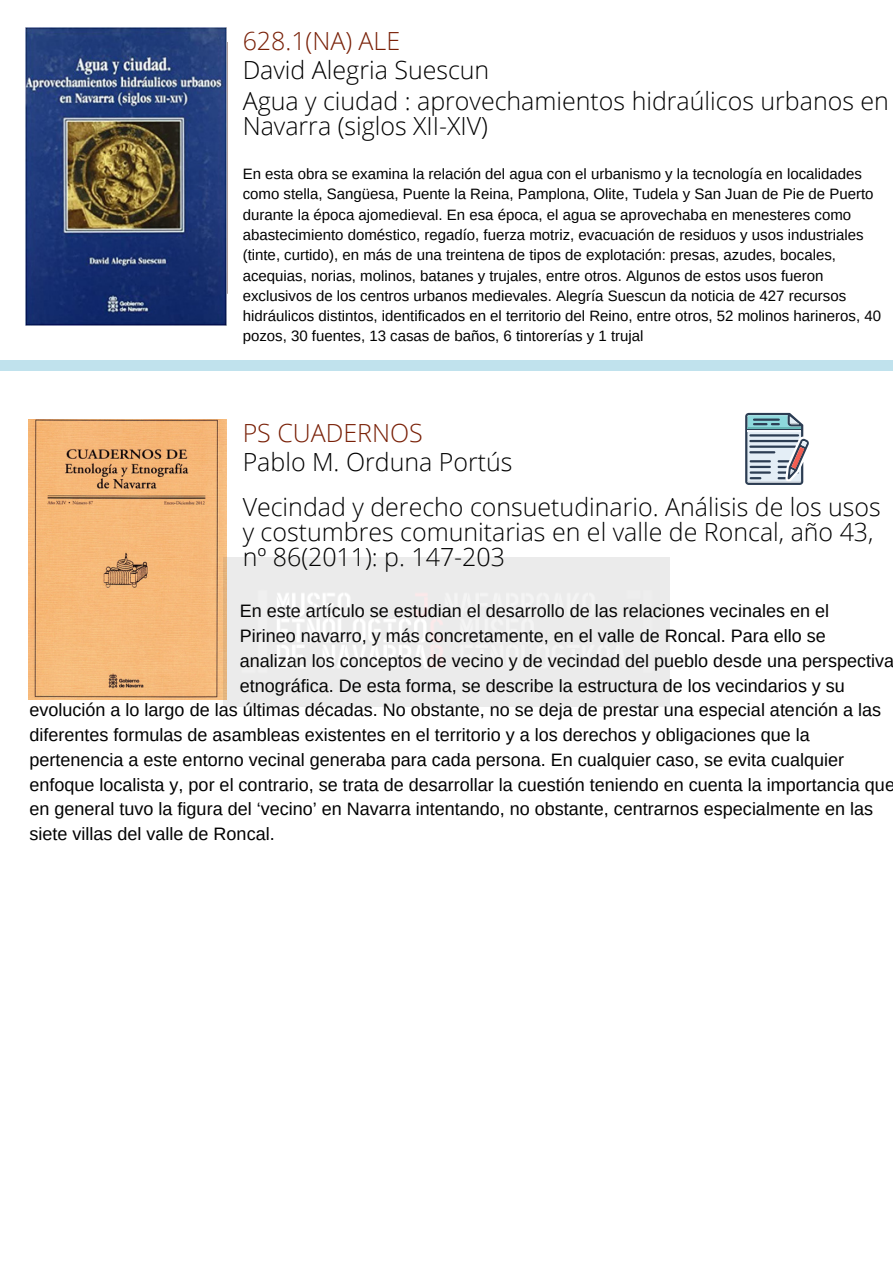
<style>
.page{position:relative;width:893px;height:1264px;background:#fff}
.page>*{position:absolute;margin:0;border:0;box-sizing:border-box;transform-origin:0 0}
.t1{font:300 25.05px/25px "Open Sans";color:#000}
.t2{font:300 25.05px "Open Sans";color:#792007}
.t3{font:18px/24.8px "Arimo";color:#000}
.t4{font:15px/20.2px "Arimo";color:#000}
</style>
<div class="page">
<div style="left:0;top:361px;width:892px;height:9px;background:#c0e2ed"></div>
<img style="left:26px;top:27px;width:200px;height:298px">
<img style="left:28px;top:419px;width:198px;height:280px">
<svg style="left:745px;top:413px;width:64px;height:72px;background:#a2b0ba"></svg>
<p class="t2" style="left:243px;top:23px;width:159px">628.1(NA) ALE</p>
<p class="t1" style="left:243px;top:57px;width:248px">David Alegria Suescun</p>
<p class="t1" style="left:243px;top:87px;width:647px">Agua y ciudad : aprovechamientos hidraúlicos urbanos en<br>Navarra (siglos XII-XIV)</p>
<p class="t4" style="left:243px;top:164px;width:640px">En esta obra se examina la relación del agua con el urbanismo y la tecnología en localidades como stella, Sangüesa, Puente la Reina, Pamplona, Olite, Tudela y San Juan de Pie de Puerto durante la época ajomedieval. En esa época, el agua se aprovechaba en menesteres como abastecimiento doméstico, regadío, fuerza motriz, evacuación de residuos y usos industriales (tinte, curtido), en más de una treintena de tipos de explotación: presas, azudes, bocales, acequias, norias, molinos, batanes y trujales, entre otros. Algunos de estos usos fueron exclusivos de los centros urbanos medievales. Alegría Suescun da noticia de 427 recursos hidráulicos distintos, identificados en el territorio del Reino, entre otros, 52 molinos harineros, 40 pozos, 30 fuentes, 13 casas de baños, 6 tintorerías y 1 trujal</p>
<p class="t2" style="left:243px;top:415px;width:182px">PS CUADERNOS</p>
<p class="t1" style="left:243px;top:449px;width:271px">Pablo M. Orduna Portús</p>
<p class="t1" style="left:243px;top:493px;width:639px">Vecindad y derecho consuetudinario. Análisis de los usos</p>
<p class="t1" style="left:243px;top:518px;width:632px">y costumbres comunitarias en el valle de Roncal, año 43,</p>
<p class="t1" style="left:243px;top:543px;width:264px">nº 86(2011): p. 147-203</p>
<p class="t3" style="left:240px;top:598px;width:590px">En este artículo se estudian el desarrollo de las relaciones vecinales en el</p>
<p class="t3" style="left:240px;top:623px;width:587px">Pirineo navarro, y más concretamente, en el valle de Roncal. Para ello se</p>
<p class="t3" style="left:240px;top:648px;width:656px">analizan los conceptos de vecino y de vecindad del pueblo desde una perspectiva</p>
<p class="t3" style="left:240px;top:673px;width:606px">etnográfica. De esta forma, se describe la estructura de los vecindarios y su</p>
<p class="t3" style="left:30px;top:697px;width:852px">evolución a lo largo de las últimas décadas. No obstante, no se deja de prestar una especial atención a las diferentes formulas de asambleas existentes en el territorio y a los derechos y obligaciones que la pertenencia a este entorno vecinal generaba para cada persona. En cualquier caso, se evita cualquier</p>
<p class="t3" style="left:30px;top:772px;width:866px">enfoque localista y, por el contrario, se trata de desarrollar la cuestión teniendo en cuenta la importancia que en general tuvo la figura del ‘vecino’ en Navarra intentando, no obstante, centrarnos especialmente en las siete villas del valle de Roncal.</p>
</div>
